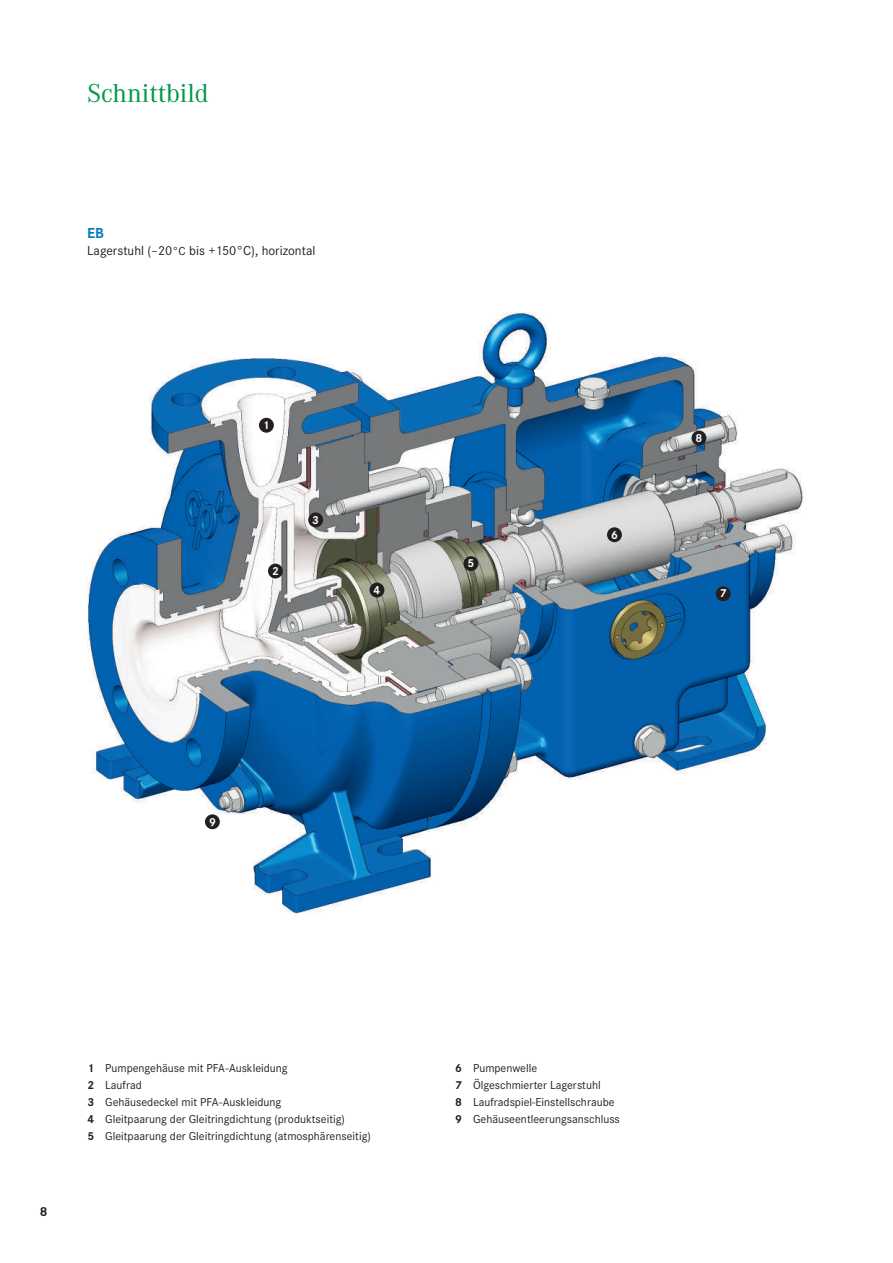
<style>
.page{position:relative;width:893px;height:1263px;background:#fff}
.page>*{position:absolute;margin:0;border:0;box-sizing:border-box;transform-origin:0 0}
.t1{font:27px "Corporate A";color:#00994e}
.t2{font:700 15px "Corporate S";color:#0078c0}
.t3{font:13.5px "Corporate S";color:#231f20}
.t4{font:700 13.5px "Corporate S";color:#231f20}
.t5{font:12px/17px "Corporate S";color:#231f20}
.t6{font:700 12px "Corporate S";color:#fff}
.s1{font-size:12px}
.s2{font-weight:700}
</style>
<div class="page">
<img style="left:87px;top:313px;width:718px;height:601px">
<div style="left:716px;top:586px;width:15px;height:15px;background:#231f20;border-radius:50%"></div>
<div style="left:691px;top:431px;width:15px;height:14px;background:#231f20;border-radius:50%"></div>
<div style="left:607px;top:527px;width:15px;height:15px;background:#231f20;border-radius:50%"></div>
<div style="left:369px;top:583px;width:15px;height:14px;background:#231f20;border-radius:50%"></div>
<div style="left:463px;top:556px;width:15px;height:15px;background:#231f20;border-radius:50%"></div>
<div style="left:308px;top:512px;width:15px;height:15px;background:#231f20;border-radius:50%"></div>
<div style="left:268px;top:564px;width:15px;height:14px;background:#231f20;border-radius:50%"></div>
<div style="left:259px;top:418px;width:15px;height:15px;background:#231f20;border-radius:50%"></div>
<div style="left:205px;top:814px;width:15px;height:15px;background:#231f20;border-radius:50%"></div>
<h1 class="t1" style="left:87px;top:78px;width:123px">Schnittbild</h1>
<p class="t2" style="left:87px;top:225px;width:18px">EB</p>
<p class="t3" style="left:87px;top:243px;width:230px">Lagerstuhl (–20<span class="s1">°C</span> bis +150°C), horizontal</p>
<p class="t6" style="left:263px;top:418px;width:8px">1</p>
<p class="t6" style="left:272px;top:564px;width:8px">2</p>
<p class="t6" style="left:312px;top:513px;width:8px">3</p>
<p class="t6" style="left:374px;top:583px;width:8px">4</p>
<p class="t6" style="left:468px;top:556px;width:8px">5</p>
<p class="t6" style="left:209px;top:815px;width:8px">9</p>
<p class="t6" style="left:611px;top:528px;width:8px">6</p>
<p class="t6" style="left:696px;top:431px;width:8px">8</p>
<p class="t6" style="left:720px;top:587px;width:8px">7</p>
<p class="t4" style="left:40px;top:1204px;width:9px">8</p>
<p class="t5" style="left:87px;top:1059px;width:285px"><span class="s2">1</span> Pumpengehäuse mit PFA-Auskleidung<br><span class="s2">2</span> Laufrad<br><span class="s2">3</span> Gehäusedeckel mit PFA-Auskleidung<br><span class="s2">4</span> Gleitpaarung der Gleitringdichtung (produktseitig)<br><span class="s2">5</span> Gleitpaarung der Gleitringdichtung (atmosphärenseitig)</p>
<p class="t5" style="left:455px;top:1059px;width:166px"><span class="s2">6</span> Pumpenwelle<br><span class="s2">7</span> Ölgeschmierter Lagerstuhl<br><span class="s2">8</span> Laufradspiel-Einstellschraube<br><span class="s2">9</span> Gehäuseentleerungsanschluss</p>
</div>
